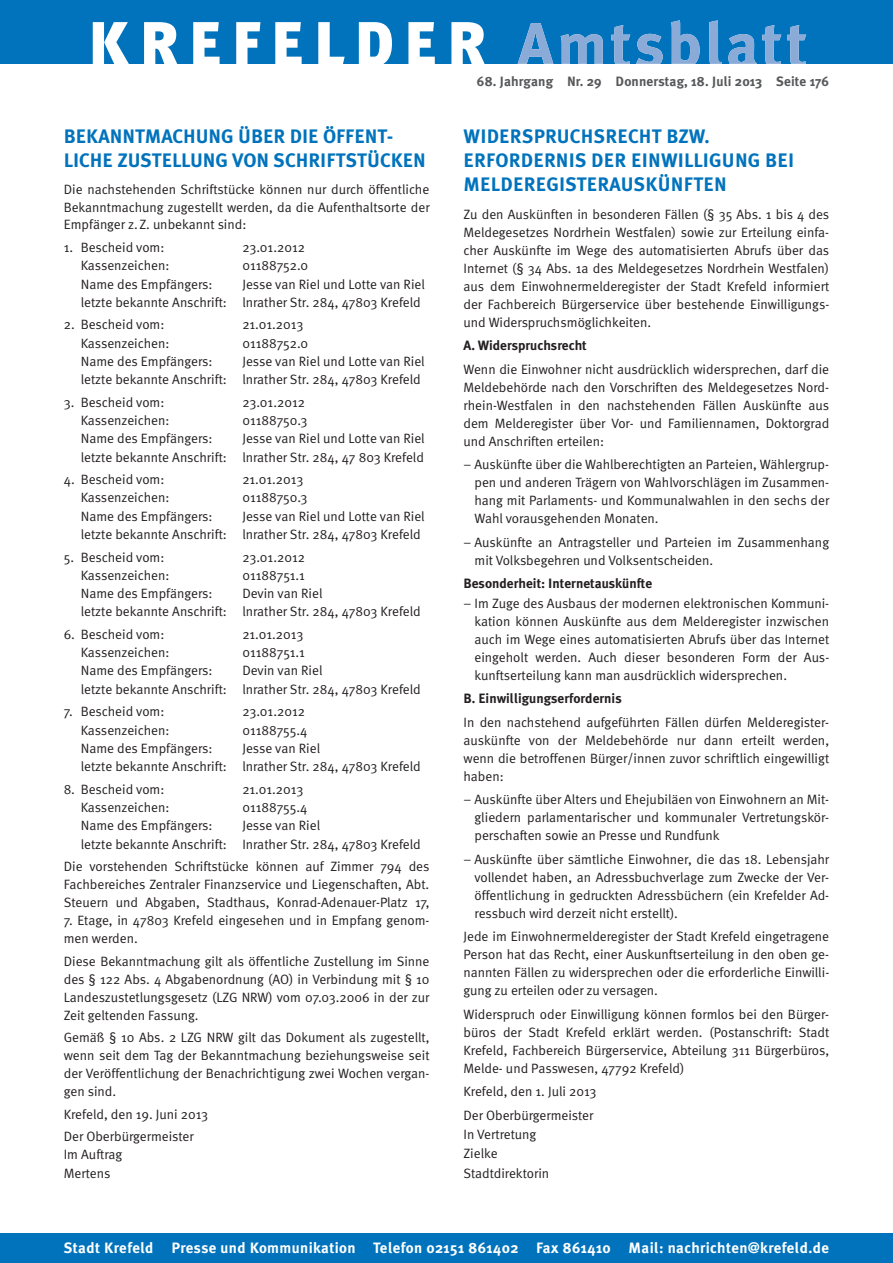
<style>
.page{position:relative;width:893px;height:1263px;background:#fff}
.page>*{position:absolute;margin:0;border:0;box-sizing:border-box;transform-origin:0 0}
.t1{font:700 19.5px/24px "Meta Plus";letter-spacing:.01em;color:#0073bc}
.t2{font:700 15px "Meta Plus";letter-spacing:.025em;color:#fff}
.t3{font:13.5px/18px "Meta Normal";color:#231f20;text-align:justify}
.t4{font:700 13.5px "Meta Plus";color:#231f20}
.t5{font:700 13.5px "Meta Plus";letter-spacing:.01em;color:#57585a}
</style>
<div class="page">
<div style="left:0;top:0;width:893px;height:64px;background:#0073bc"></div>
<svg style="left:93px;top:22px;width:392px;height:42px"></svg>
<svg style="left:517px;top:20px;width:289px;height:44px"></svg>
<div style="left:0;top:1233px;width:893px;height:30px;background:#0073bc"></div>
<h1 class="t1" style="left:64px;top:125px;width:364px">BEKANNTMACHUNG ÜBER DIE ÖFFENT-<br>LICHE ZUSTELLUNG VON SCHRIFTSTÜCKEN</h1>
<p class="t3" style="left:64px;top:180px;width:367px">Die nachstehenden Schriftstücke können nur durch öffentliche Bekanntmachung zugestellt werden, da die Aufenthaltsorte der Empfänger z. Z. unbekannt sind:</p>
<p class="t3" style="left:64px;top:238px;width:102px">1. Bescheid vom:</p>
<p class="t3" style="left:242px;top:238px;width:64px">23.01.2012</p>
<p class="t3" style="left:81px;top:256px;width:90px">Kassenzeichen:</p>
<p class="t3" style="left:242px;top:256px;width:67px">01188752.0</p>
<p class="t3" style="left:81px;top:275px;width:133px">Name des Empfängers:</p>
<p class="t3" style="left:81px;top:275px;width:346px;text-indent:162px">Jesse van RieI und Lotte van Riel letzte bekannte Anschrift: lnrather Str. 284, 47803 Krefeld</p>
<p class="t3" style="left:64px;top:316px;width:102px">2. Bescheid vom:</p>
<p class="t3" style="left:242px;top:316px;width:62px">21.01.2013</p>
<p class="t3" style="left:81px;top:334px;width:90px">Kassenzeichen:</p>
<p class="t3" style="left:242px;top:334px;width:67px">01188752.0</p>
<p class="t3" style="left:81px;top:352px;width:133px">Name des Empfängers:</p>
<p class="t3" style="left:81px;top:352px;width:345px;text-align:right">Jesse van Riel und Lotte van Riel<br>letzte bekannte Anschrift: lnrather Str. 284, 47803 Krefeld</p>
<p class="t3" style="left:64px;top:393px;width:102px">3. Bescheid vom:</p>
<p class="t3" style="left:242px;top:393px;width:64px">23.01.2012</p>
<p class="t3" style="left:81px;top:411px;width:90px">Kassenzeichen:</p>
<p class="t3" style="left:242px;top:411px;width:67px">01188750.3</p>
<p class="t3" style="left:81px;top:429px;width:133px">Name des Empfängers:</p>
<p class="t3" style="left:81px;top:429px;width:345px;text-align:right">Jesse van Riel und Lotte van Riel<br>letzte bekannte Anschrift: lnrather Str. 284, 47 803 Krefeld</p>
<p class="t3" style="left:64px;top:470px;width:102px">4. Bescheid vom:</p>
<p class="t3" style="left:242px;top:470px;width:62px">21.01.2013</p>
<p class="t3" style="left:81px;top:489px;width:90px">Kassenzeichen:</p>
<p class="t3" style="left:242px;top:489px;width:67px">01188750.3</p>
<p class="t3" style="left:81px;top:507px;width:133px">Name des Empfängers:</p>
<p class="t3" style="left:81px;top:507px;width:345px;text-align:right">Jesse van Riel und Lotte van Riel<br>letzte bekannte Anschrift: lnrather Str. 284, 47803 Krefeld</p>
<p class="t3" style="left:64px;top:548px;width:102px">5. Bescheid vom:</p>
<p class="t3" style="left:242px;top:548px;width:64px">23.01.2012</p>
<p class="t3" style="left:81px;top:566px;width:90px">Kassenzeichen:</p>
<p class="t3" style="left:242px;top:566px;width:64px">01188751.1</p>
<p class="t3" style="left:81px;top:584px;width:133px">Name des Empfängers:</p>
<p class="t3" style="left:81px;top:584px;width:341px;text-indent:162px">Devin van Riel<br>letzte bekannte Anschrift: lnrather Str. 284, 47803 Krefeld</p>
<p class="t3" style="left:64px;top:625px;width:102px">6. Bescheid vom:</p>
<p class="t3" style="left:242px;top:625px;width:62px">21.01.2013</p>
<p class="t3" style="left:81px;top:643px;width:90px">Kassenzeichen:</p>
<p class="t3" style="left:242px;top:643px;width:64px">01188751.1</p>
<p class="t3" style="left:81px;top:662px;width:133px">Name des Empfängers:</p>
<p class="t3" style="left:81px;top:661px;width:341px;text-indent:162px">Devin van Riel<br>letzte bekannte Anschrift: lnrather Str. 284, 47803 Krefeld</p>
<p class="t3" style="left:64px;top:702px;width:102px">7. Bescheid vom:</p>
<p class="t3" style="left:242px;top:702px;width:64px">23.01.2012</p>
<p class="t3" style="left:81px;top:721px;width:90px">Kassenzeichen:</p>
<p class="t3" style="left:242px;top:721px;width:67px">01188755.4</p>
<p class="t3" style="left:81px;top:739px;width:133px">Name des Empfängers:</p>
<p class="t3" style="left:81px;top:739px;width:341px;text-indent:162px">Jesse van Riel<br>letzte bekannte Anschrift: lnrather Str. 284, 47803 Krefeld</p>
<p class="t3" style="left:64px;top:780px;width:102px">8. Bescheid vom:</p>
<p class="t3" style="left:242px;top:780px;width:62px">21.01.2013</p>
<p class="t3" style="left:81px;top:798px;width:90px">Kassenzeichen:</p>
<p class="t3" style="left:242px;top:798px;width:67px">01188755.4</p>
<p class="t3" style="left:81px;top:816px;width:133px">Name des Empfängers:</p>
<p class="t3" style="left:81px;top:816px;width:341px;text-indent:162px">Jesse van Riel<br>letzte bekannte Anschrift: Inrather Str. 284, 47803 Krefeld</p>
<p class="t3" style="left:64px;top:857px;width:367px">Die vorstehenden Schriftstücke können auf Zimmer 794 des Fachbereiches Zentraler Finanzservice und Liegenschaften, Abt.<br>Steuern und Abgaben, Stadthaus, Konrad-Adenauer-Platz 17,</p>
<p class="t3" style="left:64px;top:911px;width:367px">7. Etage, in 47803 Krefeld eingesehen und in Empfang genom&shy;men werden.</p>
<p class="t3" style="left:64px;top:952px;width:367px">Diese Bekanntmachung gilt als öffentliche Zustellung im Sinne des § 122 Abs. 4 Abgabenordnung (AO) in Verbindung mit § 10<br>Landeszustetlungsgesetz (LZG NRW) vom 07.03.2006 in der zur Zeit geltenden Fassung.</p>
<p class="t3" style="left:64px;top:1028px;width:367px">Gemäß § 10 Abs. 2 LZG NRW gilt das Dokument als zugestellt, wenn seit dem Tag der Bekanntmachung beziehungsweise seit der Veröffentlichung der Benachrichtigung zwei Wochen vergan&shy;gen sind.</p>
<p class="t3" style="left:64px;top:1102px;width:146px;line-height:22.5px">Krefeld, den 19. Juni 2013<br>Der Oberbürgermeister</p>
<p class="t3" style="left:64px;top:1145px;width:60px">Im Auftrag<br>Mertens</p>
<p class="t5" style="left:477px;top:76px;width:354px">68. Jahrgang Nr. 29 Donnerstag, 18. Juli 2013 Seite 176</p>
<h1 class="t1" style="left:463px;top:125px;width:332px">WIDERSPRUCHSRECHT BZW.<br>ERFORDERNIS DER EINWILLIGUNG BEI<br>MELDEREGISTERAUSKÜNFTEN</h1>
<p class="t3" style="left:463px;top:205px;width:367px">Zu den Auskünften in besonderen Fällen (§ 35 Abs. 1 bis 4 des Meldegesetzes Nordrhein Westfalen) sowie zur Erteilung einfa&shy;cher Auskünfte im Wege des automatisierten Abrufs über das Internet (§ 34 Abs. 1a des Meldegesetzes Nordrhein Westfalen) aus dem Einwohnermelderegister der Stadt Krefeld informiert der Fachbereich Bürgerservice über bestehende Einwilligungs&shy;und Widerspruchsmöglichkeiten.</p>
<p class="t4" style="left:463px;top:340px;width:125px">A. Widerspruchsrecht</p>
<p class="t3" style="left:463px;top:360px;width:367px">Wenn die Einwohner nicht ausdrücklich widersprechen, darf die Meldebehörde nach den Vorschriften des Meldegesetzes Nord&shy;rhein-Westfalen in den nachstehenden Fällen Auskünfte aus dem Melderegister über Vor- und Familiennamen, Doktorgrad und Anschriften erteilen:</p>
<p class="t3" style="left:474px;top:455px;width:356px;text-indent:-11px">– Auskünfte über die Wahlberechtigten an Parteien, Wählergrup&shy;pen und anderen Trägern von Wahlvorschlägen im Zusammen&shy;hang mit Parlaments- und Kommunalwahlen in den sechs der Wahl vorausgehenden Monaten.</p>
<p class="t3" style="left:474px;top:533px;width:356px;text-indent:-11px">– Auskünfte an Antragsteller und Parteien im Zusammenhang mit Volksbegehren und Volksentscheiden.</p>
<p class="t4" style="left:463px;top:578px;width:190px">Besonderheit: Internetauskünfte</p>
<p class="t3" style="left:474px;top:594px;width:356px;text-indent:-11px">– Im Zuge des Ausbaus der modernen elektronischen Kommuni&shy;kation können Auskünfte aus dem Melderegister inzwischen auch im Wege eines automatisierten Abrufs über das Internet eingeholt werden. Auch dieser besonderen Form der Aus&shy;kunftserteilung kann man ausdrücklich widersprechen.</p>
<p class="t4" style="left:463px;top:693px;width:160px">B. Einwilligungserfordernis</p>
<p class="t3" style="left:463px;top:713px;width:367px">In den nachstehend aufgeführten Fällen dürfen Melderegister&shy;auskünfte von der Meldebehörde nur dann erteilt werden, wenn die betroffenen Bürger/innen zuvor schriftlich eingewilligt haben:</p>
<p class="t3" style="left:474px;top:790px;width:356px;text-indent:-11px">– Auskünfte über Alters und Ehejubiläen von Einwohnern an Mit&shy;gliedern parlamentarischer und kommunaler Vertretungskör&shy;perschaften sowie an Presse und Rundfunk</p>
<p class="t3" style="left:474px;top:850px;width:356px;text-indent:-11px">– Auskünfte über sämtliche Einwohner, die das 18. Lebensjahr vollendet haben, an Adressbuchverlage zum Zwecke der Ver&shy;öffentlichung in gedruckten Adressbüchern (ein Krefelder Ad&shy;ressbuch wird derzeit nicht erstellt).</p>
<p class="t3" style="left:463px;top:927px;width:367px">Jede im Einwohnermelderegister der Stadt Krefeld eingetragene Person hat das Recht, einer Auskunftserteilung in den oben ge&shy;nannten Fällen zu widersprechen oder die erforderliche Einwilli&shy;gung zu erteilen oder zu versagen.</p>
<p class="t3" style="left:463px;top:1005px;width:367px">Widerspruch oder Einwilligung können formlos bei den Bürger&shy;büros der Stadt Krefeld erklärt werden. (Postanschrift: Stadt Krefeld, Fachbereich Bürgerservice, Abteilung 311 Bürgerbüros, Melde- und Passwesen, 47792 Krefeld)</p>
<p class="t3" style="left:463px;top:1080px;width:135px;line-height:23.5px">Krefeld, den 1. Juli 2013<br>Der Oberbürgermeister</p>
<p class="t3" style="left:463px;top:1124px;width:87px;line-height:19.4px;text-align:left">In Vertretung<br>Zielke<br>Stadtdirektorin</p>
<p class="t2" style="left:64px;top:1242px;width:767px">Stadt Krefeld Presse und Kommunikation Telefon 02151 861402 Fax 861410 Mail: nachrichten@krefeld.de</p>
</div>
